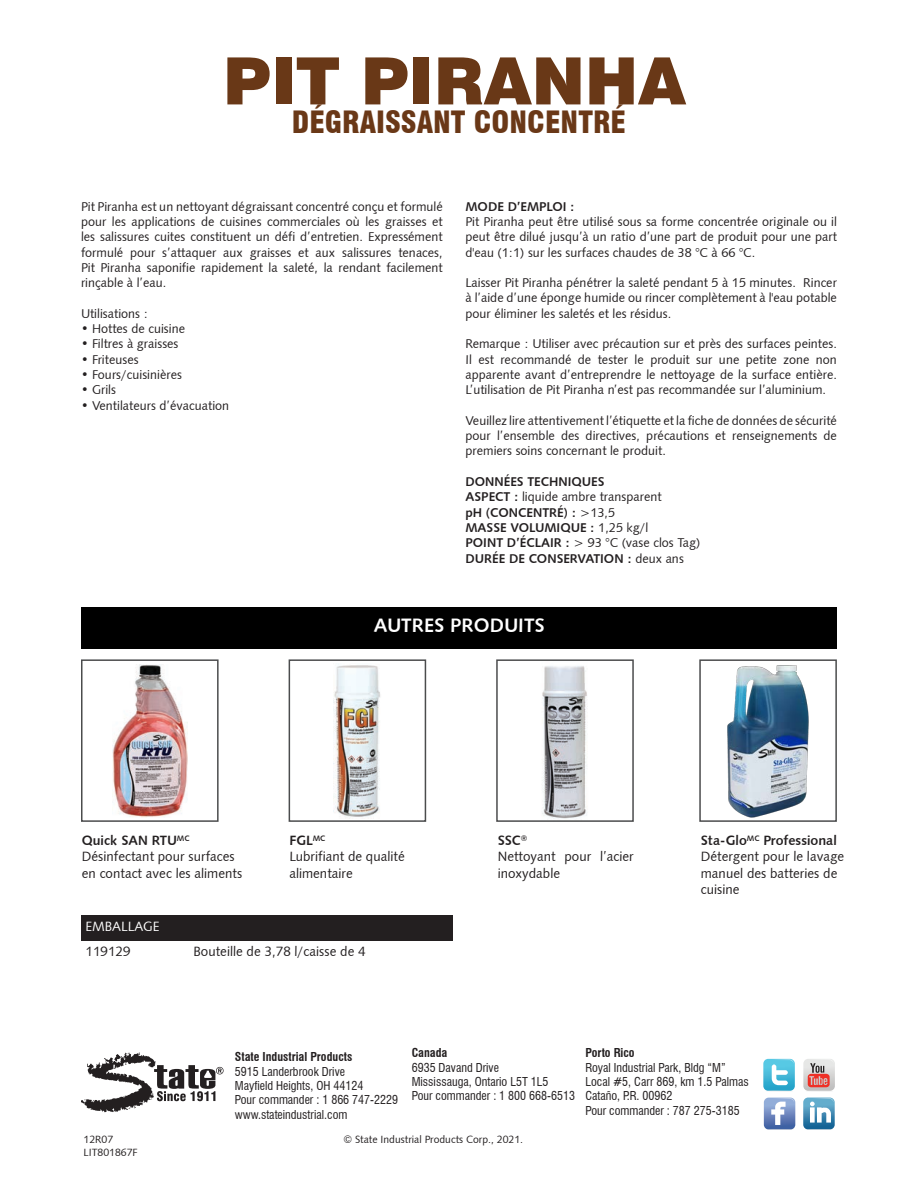
<style>
.page{position:relative;width:918px;height:1188px;background:#fff}
.page>*{position:absolute;margin:0;border:0;box-sizing:border-box;transform-origin:0 0}
.t1{font:900 condensed 30px "Swiss 721 BT";color:#6a3817}
.t2{font:19.5px "Humanist 531 BT Bold A";color:#fff}
.t3{font:13.5px/16.2px "Humanist 531 BT Roman A";color:#231f20}
.t4{font:13.5px "Humanist 531 BT Bold A";color:#231f20}
.t5{font:13.5px "Humanist 531 BT Roman A";color:#fff}
.t6{font:12.75px/15.3px "Humanist 531 BT Roman A";color:#231f20;text-align:justify}
.t7{font:12.75px "Humanist 531 BT Bold A";color:#231f20}
.t8{font:condensed 12px "Swiss 721 BT";color:#231f20}
.t9{font:700 condensed 12px "Swiss 721 BT";color:#231f20}
.t10{font:10.5px "Humanist 531 BT Roman A";color:#231f20}
.s1{font-family:"Humanist 531 BT Bold A"}
.s2{font-family:"Humanist 531 BT Roman A"}
</style>
<div class="page">
<svg style="left:227px;top:57px;width:43px;height:47px"></svg>
<div style="left:276px;top:57px;width:15px;height:47px;background:#693817"></div>
<svg style="left:297px;top:57px;width:42px;height:47px"></svg>
<svg style="left:365px;top:57px;width:43px;height:47px"></svg>
<div style="left:414px;top:57px;width:15px;height:47px;background:#693817"></div>
<svg style="left:438px;top:57px;width:143px;height:47px"></svg>
<svg style="left:589px;top:57px;width:97px;height:47px"></svg>
<div style="left:81px;top:915px;width:372px;height:26px;background:#231f20"></div>
<svg style="left:81px;top:1052px;width:143px;height:60px"></svg>
<div style="left:81px;top:607px;width:756px;height:42px;background:#000"></div>
<img style="left:112px;top:664px;width:75px;height:153px">
<div style="left:81px;top:659px;width:138px;height:163px;border:2px solid #4b4c4d"></div>
<img style="left:333px;top:664px;width:47px;height:154px">
<div style="left:289px;top:659px;width:137px;height:163px;border:2px solid #4b4c4d"></div>
<img style="left:542px;top:666px;width:45px;height:153px">
<div style="left:496px;top:659px;width:138px;height:163px;border:2px solid #4b4c4d"></div>
<svg style="left:763px;top:1098px;width:32px;height:32px"></svg>
<svg style="left:803px;top:1098px;width:32px;height:32px"></svg>
<svg style="left:763px;top:1059px;width:32px;height:32px"></svg>
<svg style="left:803px;top:1059px;width:32px;height:33px"></svg>
<img style="left:727px;top:665px;width:82px;height:153px">
<div style="left:699px;top:659px;width:138px;height:163px;border:2px solid #4b4c4d"></div>
<p class="t1" style="left:292px;top:104px;width:336px">DÉGRAISSANT CONCENTRÉ</p>
<p class="t6" style="left:81px;top:198px;width:363px">Pit Piranha est un nettoyant dégraissant concentré conçu et formulé pour les applications de cuisines commerciales où les graisses et les salissures cuites constituent un défi d’entretien. Expressément formulé pour s’attaquer aux graisses et aux salissures tenaces, Pit Piranha saponifie rapidement la saleté, la rendant facilement rinçable à l’eau.</p>
<p class="t6" style="left:81px;top:305px;width:69px">Utilisations :</p>
<p class="t6" style="left:81px;top:321px;width:106px">• Hottes de cuisine</p>
<p class="t6" style="left:81px;top:336px;width:99px">• Filtres à graisses</p>
<p class="t6" style="left:81px;top:351px;width:59px">• Friteuses</p>
<p class="t6" style="left:81px;top:367px;width:103px">• Fours/cuisinières</p>
<p class="t6" style="left:81px;top:382px;width:37px">• Grils</p>
<p class="t6" style="left:81px;top:397px;width:150px">• Ventilateurs d’évacuation</p>
<p class="t7" style="left:465px;top:198px;width:111px">MODE D’EMPLOI :</p>
<p class="t6" style="left:465px;top:214px;width:373px">Pit Piranha peut être utilisé sous sa forme concentrée originale ou il peut être dilué jusqu’à un ratio d’une part de produit pour une part d'eau (1:1) sur les surfaces chaudes de 38 °C à 66 °C.</p>
<p class="t6" style="left:465px;top:275px;width:373px">Laisser Pit Piranha pénétrer la saleté pendant 5 à 15 minutes. Rincer à l’aide d’une éponge humide ou rincer complètement à l'eau potable pour éliminer les saletés et les résidus.</p>
<p class="t6" style="left:465px;top:336px;width:373px">Remarque : Utiliser avec précaution sur et près des surfaces peintes.<br>Il est recommandé de tester le produit sur une petite zone non apparente avant d’entreprendre le nettoyage de la surface entière.<br>L’utilisation de Pit Piranha n’est pas recommandée sur l’aluminium.</p>
<p class="t6" style="left:465px;top:413px;width:373px">Veuillez lire attentivement l’étiquette et la fiche de données de sécurité pour l’ensemble des directives, précautions et renseignements de premiers soins concernant le produit.</p>
<p class="t7" style="left:465px;top:474px;width:141px">DONNÉES TECHNIQUES</p>
<p class="t6" style="left:465px;top:489px;width:198px"><span class="s1">ASPECT :</span> liquide ambre transparent</p>
<p class="t7" style="left:465px;top:504px;width:151px">pH (CONCENTRÉ) : <span class="s2">&gt;13,5</span></p>
<p class="t7" style="left:465px;top:520px;width:184px">MASSE VOLUMIQUE : <span class="s2">1,25 kg/l</span></p>
<p class="t6" style="left:465px;top:535px;width:236px"><span class="s1">POINT D’ÉCLAIR :</span> &gt; 93 °C (vase clos Tag)</p>
<p class="t7" style="left:465px;top:550px;width:220px">DURÉE DE CONSERVATION : <span class="s2">deux ans</span></p>
<p class="t2" style="left:374px;top:613px;width:172px">AUTRES PRODUITS</p>
<p class="t4" style="left:82px;top:832px;width:109px">Quick SAN RTU<sup>MC</sup></p>
<p class="t3" style="left:82px;top:848px;width:155px">Désinfectant pour surfaces</p>
<p class="t3" style="left:82px;top:865px;width:162px">en contact avec les aliments</p>
<p class="t4" style="left:289px;top:832px;width:38px">FGL<sup>MC</sup></p>
<p class="t3" style="left:289px;top:848px;width:117px">Lubrifiant de qualité</p>
<p class="t3" style="left:289px;top:865px;width:65px">alimentaire</p>
<p class="t5" style="left:86px;top:918px;width:76px">EMBALLAGE</p>
<p class="t3" style="left:86px;top:943px;width:47px">119129</p>
<p class="t3" style="left:194px;top:943px;width:174px">Bouteille de 3,78 l/caisse de 4</p>
<p class="t4" style="left:498px;top:832px;width:31px">SSC<sup>®</sup></p>
<p class="t3" style="left:498px;top:848px;width:138px">Nettoyant pour l’acier inoxydable</p>
<p class="t4" style="left:701px;top:832px;width:138px">Sta-Glo<sup>MC</sup> Professional</p>
<p class="t3" style="left:701px;top:848px;width:145px">Détergent pour le lavage manuel des batteries de cuisine</p>
<p class="t9" style="left:235px;top:1050px;width:119px">State Industrial Products</p>
<p class="t8" style="left:235px;top:1064px;width:112px">5915 Landerbrook Drive</p>
<p class="t8" style="left:235px;top:1078px;width:130px">Mayfield Heights, OH 44124</p>
<p class="t8" style="left:235px;top:1093px;width:165px">Pour commander : 1 866 747-2229</p>
<p class="t8" style="left:235px;top:1107px;width:114px">www.stateindustrial.com</p>
<p class="t9" style="left:412px;top:1046px;width:37px">Canada</p>
<p class="t8" style="left:412px;top:1060px;width:89px">6935 Davand Drive</p>
<p class="t8" style="left:412px;top:1074px;width:138px">Mississauga, Ontario L5T 1L5</p>
<p class="t8" style="left:412px;top:1089px;width:165px">Pour commander : 1 800 668-6513</p>
<p class="t10" style="left:84px;top:1133px;width:31px">12R07</p>
<p class="t10" style="left:343px;top:1133px;width:181px">© State Industrial Products Corp., 2021.</p>
<p class="t10" style="left:84px;top:1145px;width:56px">LIT801867F</p>
<p class="t9" style="left:585px;top:1046px;width:51px">Porto Rico</p>
<p class="t8" style="left:585px;top:1060px;width:142px">Royal Industrial Park, Bldg “M”</p>
<p class="t8" style="left:585px;top:1074px;width:165px">Local #5, Carr 869, km 1.5 Palmas</p>
<p class="t8" style="left:585px;top:1089px;width:89px">Cataño, P.R. 00962</p>
<p class="t8" style="left:585px;top:1103px;width:156px">Pour commander : 787 275-3185</p>
</div>
